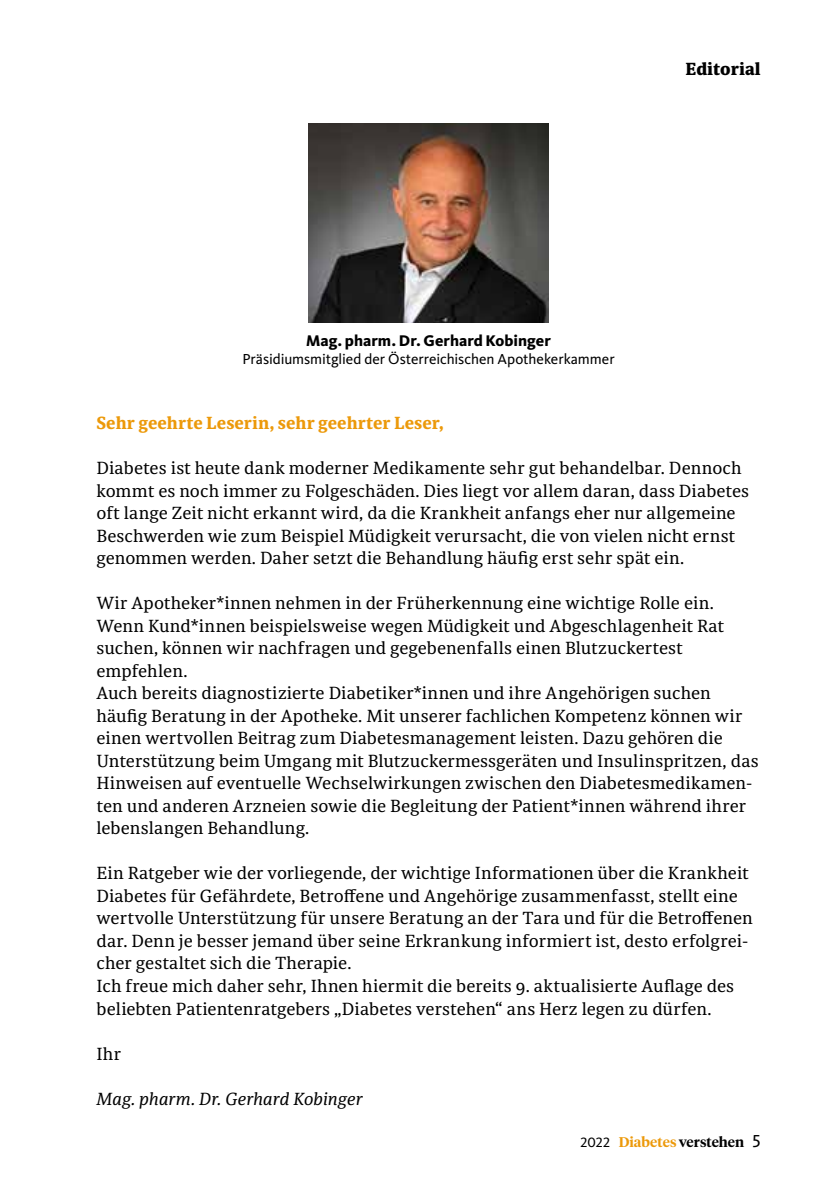
<style>
.page{position:relative;width:840px;height:1191px;background:#fff}
.page>*{position:absolute;margin:0;border:0;box-sizing:border-box;transform-origin:0 0}
.t1{font:17.4px/22.6px "Sindelar Regular A";color:#000}
.t2{font:700 17.4px "Sindelar";letter-spacing:.005em;color:#ec990a}
.t3{font:17.4px "Sindelar Regular A Italic";letter-spacing:-.005em;color:#000}
.t4{font:800 17.4px "Sindelar";color:#000}
.t5{font:800 16px "Kievit OT";color:#000}
.t6{font:15px "Kievit OT";letter-spacing:-.005em;color:#000}
.t7{font:600 14px "Tiempos Headline";letter-spacing:.005em;color:#000}
.s1{font-family:"Kievit OT";font-weight:400}
.s2{color:#ec990a}
.s3{font-family:"Kievit OT";font-weight:400;font-size:18px}
</style>
<div class="page">
<img style="left:309px;top:123px;width:239px;height:199px">
<p class="t4" style="left:685px;top:58px;width:76px">Editorial</p>
<p class="t5" style="left:306px;top:331px;width:246px">Mag. pharm. Dr. Gerhard Kobinger</p>
<p class="t6" style="left:242px;top:350px;width:373px">Präsidiumsmitglied der Österreichischen Apothekerkammer</p>
<p class="t2" style="left:96px;top:413px;width:348px">Sehr geehrte Leserin, sehr geehrter Leser,</p>
<p class="t1" style="left:96px;top:458px;width:654px">Diabetes ist heute dank moderner Medikamente sehr gut behandelbar. Dennoch kommt es noch immer zu Folgeschäden. Dies liegt vor allem daran, dass Diabetes oft lange Zeit nicht erkannt wird, da die Krankheit anfangs eher nur allgemeine Beschwerden wie zum Beispiel Müdigkeit verursacht, die von vielen nicht ernst genommen werden. Daher setzt die Behandlung häufig erst sehr spät ein.</p>
<p class="t1" style="left:96px;top:593px;width:663px">Wir Apotheker*innen nehmen in der Früherkennung eine wichtige Rolle ein.<br>Wenn Kund*innen beispielsweise wegen Müdigkeit und Abgeschlagenheit Rat suchen, können wir nachfragen und gegebenenfalls einen Blutzuckertest empfehlen.<br>Auch bereits diagnostizierte Diabetiker*innen und ihre Angehörigen suchen häufig Beratung in der Apotheke. Mit unserer fachlichen Kompetenz können wir einen wertvollen Beitrag zum Diabetesmanagement leisten. Dazu gehören die Unterstützung beim Umgang mit Blutzuckermessgeräten und Insulinspritzen, das Hinweisen auf eventuelle Wechselwirkungen zwischen den Diabetesmedikamen&shy;ten und anderen Arzneien sowie die Begleitung der Patient*innen während ihrer lebenslangen Behandlung.</p>
<p class="t1" style="left:96px;top:863px;width:657px">Ein Ratgeber wie der vorliegende, der wichtige Informationen über die Krankheit Diabetes für Gefährdete, Betroffene und Angehörige zusammenfasst, stellt eine wertvolle Unterstützung für unsere Beratung an der Tara und für die Betroffenen dar. Denn je besser jemand über seine Erkrankung informiert ist, desto erfolgrei&shy;cher gestaltet sich die Therapie.<br>Ich freue mich daher sehr, Ihnen hiermit die bereits 9. aktualisierte Auflage des beliebten Patientenratgebers „Diabetes verstehen“ ans Herz legen zu dürfen.</p>
<p class="t1" style="left:96px;top:1043px;width:26px">Ihr</p>
<p class="t3" style="left:96px;top:1088px;width:268px">Mag. pharm. Dr. Gerhard Kobinger</p>
<p class="t7" style="left:580px;top:1132px;width:181px"><span class="s1">2022</span> <span class="s2">Diabetes</span> verstehen <span class="s3">5</span></p>
</div>
